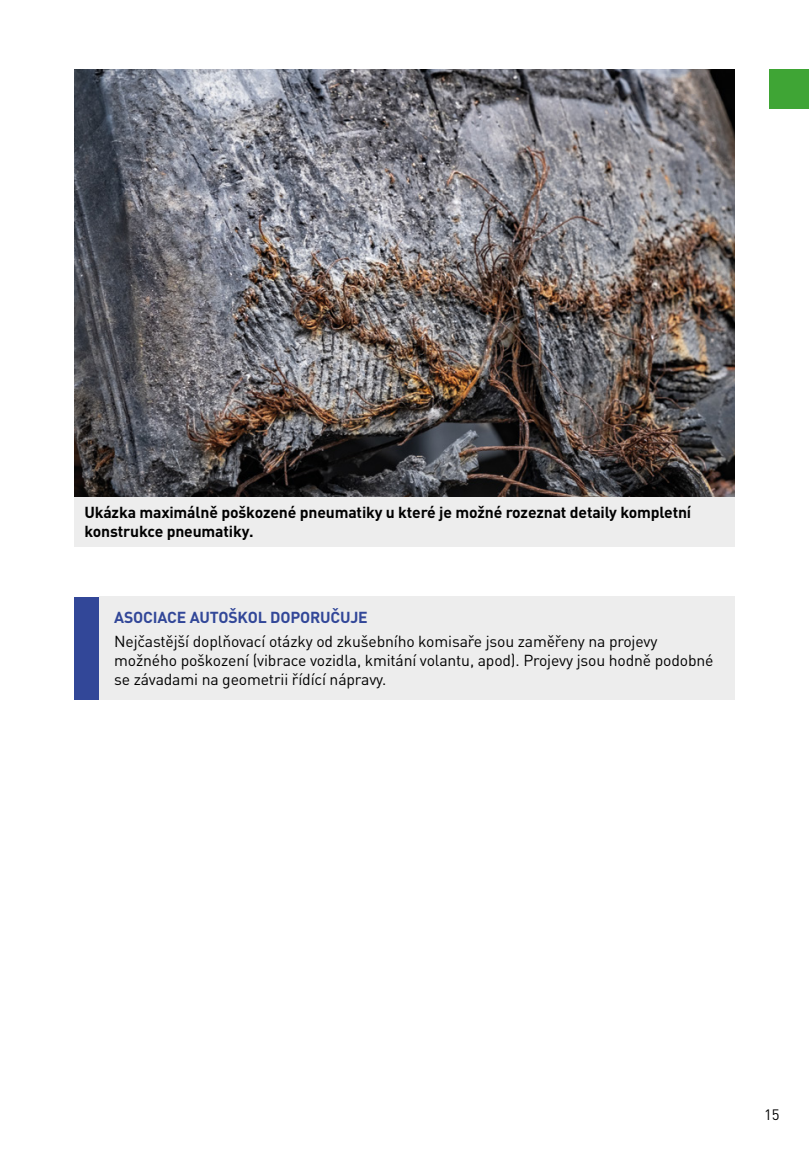
<style>
.page{position:relative;width:809px;height:1151px;background:#fff}
.page>*{position:absolute;margin:0;border:0;box-sizing:border-box;transform-origin:0 0}
.Text{font:15.75px/18.9px "DIN Pro";letter-spacing:-.01em;color:#000}
.Text-2{font:700 15.75px/18.9px "DIN Pro";letter-spacing:-.01em;color:#000}
.TIP{font:700 15.75px "DIN Pro";letter-spacing:-.01em;color:#324798}
.t1{font:14.88px "DIN Pro";color:#000}
</style>
<div class="page">
<div style="left:74px;top:597px;width:25px;height:103px;background:#324798"></div>
<div style="left:99px;top:596px;width:635px;height:104px;background:#ededed"></div>
<img style="left:74px;top:69px;width:660px;height:428px">
<div style="left:74px;top:497px;width:660px;height:50px;background:#ededed"></div>
<div style="left:769px;top:69px;width:40px;height:40px;background:#3fa535"></div>
<p class="Text-2" style="left:84px;top:502px;width:608px">Ukázka maximálně poškozené pneumatiky u které je možné rozeznat detaily kompletní konstrukce pneumatiky.</p>
<p class="TIP" style="left:114px;top:607px;width:255px">ASOCIACE AUTOŠKOL DOPORUČUJE</p>
<p class="Text" style="left:114px;top:631px;width:601px">Nejčastější doplňovací otázky od zkušebního komisaře jsou zaměřeny na projevy možného poškození (vibrace vozidla, kmitání volantu, apod). Projevy jsou hodně podobné se závadami na geometrii řídící nápravy.</p>
<p class="t1" style="left:764px;top:1105px;width:17px">15</p>
</div>
